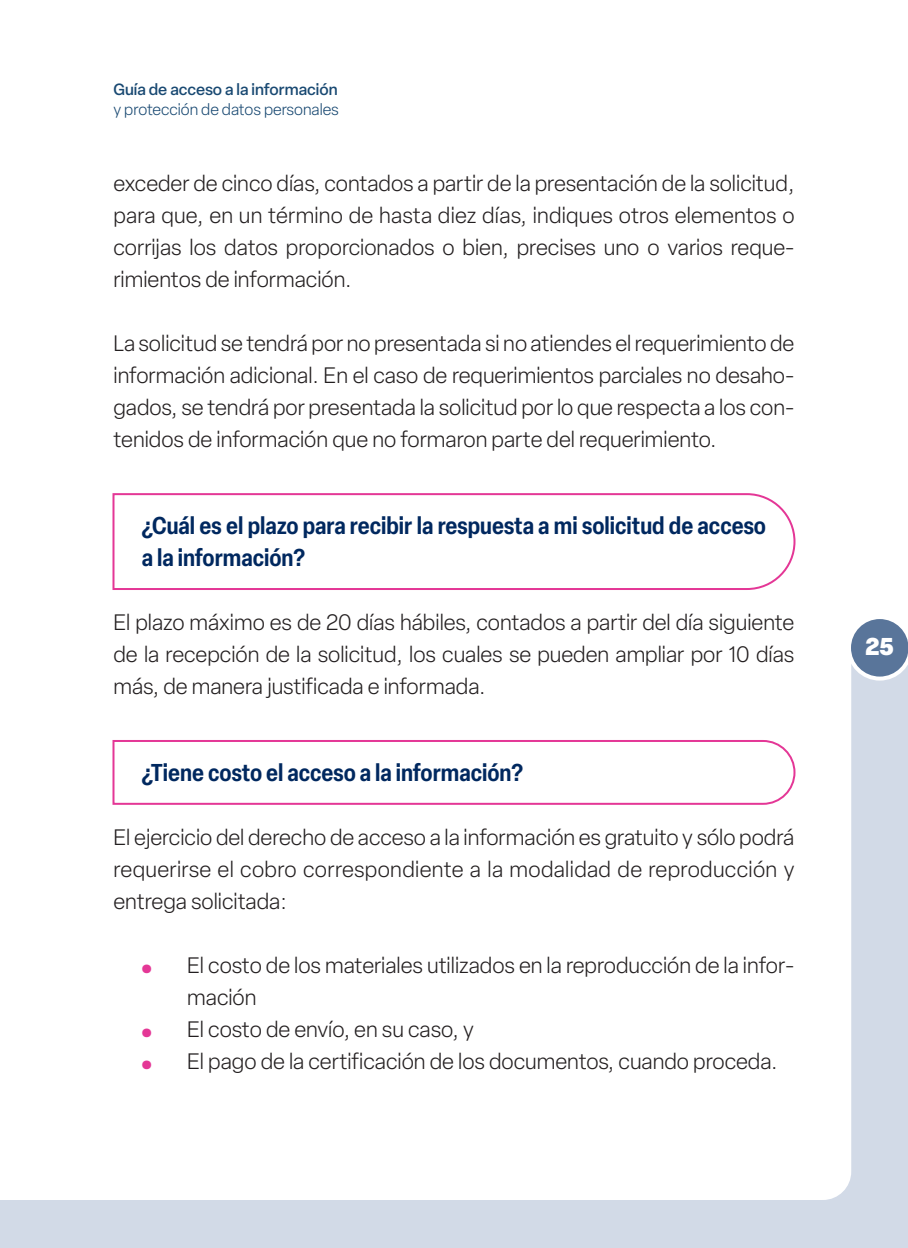
<style>
.page{position:relative;width:908px;height:1248px;background:#fff}
.page>*{position:absolute;margin:0;border:0;box-sizing:border-box;transform-origin:0 0}
.Subtítulo2{font:600 condensed 24px/32px "Elza";color:#00285f}
.t1{font:900 24px "Elza";color:#fff}
.Parrafo{font:300 22px/32px "Elza";color:#231f20;text-align:justify}
.Inciso1{font:300 22px/32px "Elza";color:#231f20}
.t2{font:300 16px "Elza";color:#194972}
.t3{font:500 16px "Elza";color:#194972}
.Inciso1-2{font:500 16px "Elza";color:#e43796}
</style>
<div class="page">
<div style="left:0;top:646px;width:907px;height:601px;background:#d2dae7"></div>
<div style="left:38px;top:646px;width:812px;height:553px;background:#fff"></div>
<div style="left:0;top:646px;width:38px;height:553px;background:#fff"></div>
<svg style="left:846px;top:619px;width:61px;height:61px"></svg>
<svg style="left:112px;top:493px;width:684px;height:97px"></svg>
<svg style="left:111px;top:739px;width:685px;height:66px;background:#fdf1f8"></svg>
<p class="t3" style="left:113px;top:79px;width:225px">Guía de acceso a la información</p>
<p class="t2" style="left:113px;top:99px;width:227px">y protección de datos personales</p>
<p class="Parrafo" style="left:113px;top:167px;width:682px">exceder de cinco días, contados a partir de la presentación de la solicitud, para que, en un término de hasta diez días, indiques otros elementos o corrijas los datos proporcionados o bien, precises uno o varios reque&shy;rimientos de información.</p>
<p class="Parrafo" style="left:113px;top:327px;width:682px">La solicitud se tendrá por no presentada si no atiendes el requerimiento de información adicional. En el caso de requerimientos parciales no desaho&shy;gados, se tendrá por presentada la solicitud por lo que respecta a los con&shy;tenidos de información que no formaron parte del requerimiento.</p>
<p class="Subtítulo2" style="left:142px;top:509px;width:625px">¿Cuál es el plazo para recibir la respuesta a mi solicitud de acceso a la información?</p>
<p class="Parrafo" style="left:113px;top:606px;width:682px">El plazo máximo es de 20 días hábiles, contados a partir del día siguiente de la recepción de la solicitud, los cuales se pueden ampliar por 10 días más, de manera justificada e informada.</p>
<p class="Subtítulo2" style="left:142px;top:755px;width:382px">¿Tiene costo el acceso a la información?</p>
<p class="Parrafo" style="left:113px;top:821px;width:682px">El ejercicio del derecho de acceso a la información es gratuito y sólo podrá requerirse el cobro correspondiente a la modalidad de reproducción y entrega solicitada:</p>
<p class="Inciso1-2" style="left:142px;top:956px;width:11px">⚫</p>
<p class="Inciso1" style="left:187px;top:949px;width:608px">El costo de los materiales utilizados en la reproducción de la infor&shy;mación</p>
<p class="Inciso1-2" style="left:142px;top:1020px;width:11px">⚫</p>
<p class="Inciso1" style="left:187px;top:1013px;width:288px">El costo de envío, en su caso, y</p>
<p class="Inciso1-2" style="left:142px;top:1052px;width:11px">⚫</p>
<p class="Inciso1" style="left:187px;top:1045px;width:591px">El pago de la certificación de los documentos, cuando proceda.</p>
<p class="t1" style="left:865px;top:629px;width:30px">25</p>
</div>
